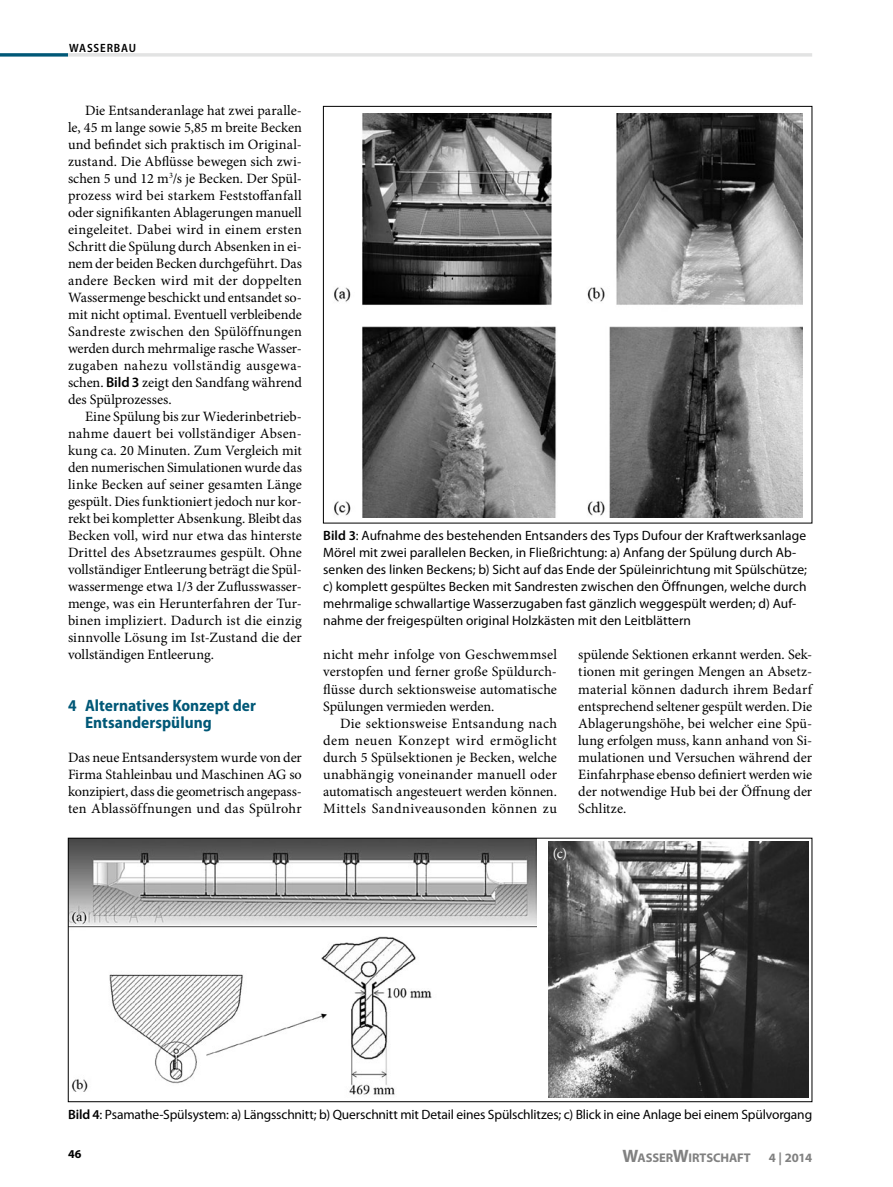
<style>
.page{position:relative;width:893px;height:1187px;background:#fff}
.page>*{position:absolute;margin:0;border:0;box-sizing:border-box;transform-origin:0 0}
.Zwischenüberschrift{font:700 semi-condensed 16.5px/17px "Myriad Pro";letter-spacing:.005em;color:#005877}
.Grundtext_Einzug{font:14.25px/17px "Minion Pro";color:#000;text-align:justify}
.Grundtext{font:14.25px/17px "Minion Pro";letter-spacing:.005em;color:#000;text-align:justify}
.Grundtext-2{font:14.25px "Minion Pro";color:#fff}
.Bildunterschrift{font:13.5px/17px "Myriad Pro";color:#000}
.t1{font:700 12.75px "Myriad Pro";color:#818181}
.t2{font:700 12.6px "Myriad Pro";letter-spacing:-.005em;color:#818181}
.t3{font:600 semi-condensed 12px "Myriad Pro";letter-spacing:.065em;color:#000}
.t4{font:700 12px "Myriad Pro";color:#000}
.s1{font-family:"Myriad Pro";font-weight:600}
.s2{font-weight:600}
.s3{font-size:18px}
</style>
<div class="page">
<img style="left:70px;top:839px;width:466px;height:256px">
<img style="left:334px;top:114px;width:468px;height:403px">
<img style="left:549px;top:841px;width:260px;height:256px">
<svg style="left:0;top:53px;width:68px;height:4px"></svg>
<hr style="left:68px;top:53px;width:744px;height:4px;background:#e2e3e3">
<p class="t3" style="left:69px;top:41px;width:68px">WASSERBAU</p>
<p class="Grundtext_Einzug" style="left:68px;top:102px;width:235px;text-indent:17px">Die Entsanderanlage hat zwei paralle&shy;le, 45 m lange sowie 5,85 m breite Becken und befindet sich praktisch im Original&shy;zustand. Die Abflüsse bewegen sich zwi&shy;schen 5 und 12 m<sup>3</sup>/s je Becken. Der Spül&shy;prozess wird bei starkem Feststoffanfall oder signifikanten Ablagerungen manuell eingeleitet. Dabei wird in einem ersten Schritt die Spülung durch Absenken in ei&shy;nem der beiden Becken durchgeführt. Das andere Becken wird mit der doppelten Wassermenge beschickt und entsandet so&shy;mit nicht optimal. Eventuell verbleibende Sandreste zwischen den Spülöffnungen werden durch mehrmalige rasche Wasser&shy;zugaben nahezu vollständig ausgewa&shy;schen. <span class="s1">Bild 3</span> zeigt den Sandfang während des Spülprozesses.</p>
<p class="Grundtext_Einzug" style="left:68px;top:408px;width:235px;text-indent:17px">Eine Spülung bis zur Wiederinbetrieb&shy;nahme dauert bei vollständiger Absen&shy;kung ca. 20 Minuten. Zum Vergleich mit den numerischen Simulationen wurde das linke Becken auf seiner gesamten Länge gespült. Dies funktioniert jedoch nur kor&shy;rekt bei kompletter Absenkung. Bleibt das Becken voll, wird nur etwa das hinterste Drittel des Absetzraumes gespült. Ohne vollständiger Entleerung beträgt die Spül&shy;wassermenge etwa 1/3 der Zuflusswasser&shy;menge, was ein Herunterfahren der Tur&shy;binen impliziert. Dadurch ist die einzig sinnvolle Lösung im Ist-Zustand die der vollständigen Entleerung.</p>
<p class="Zwischenüberschrift" style="left:85px;top:696px;width:172px;text-indent:-17px">4 Alternatives Konzept der<br>Entsanderspülung</p>
<p class="Grundtext" style="left:68px;top:748px;width:235px">Das neue Entsandersystem wurde von der Firma Stahleinbau und Maschinen AG so konzipiert, dass die geometrisch angepass&shy;ten Ablassöffnungen und das Spülrohr</p>
<p class="Bildunterschrift" style="left:323px;top:527px;width:485px"><span class="s2">Bild 3</span>: Aufnahme des bestehenden Entsanders des Typs Dufour der Kraftwerksanlage Mörel mit zwei parallelen Becken, in Fließrichtung: a) Anfang der Spülung durch Ab&shy;senken des linken Beckens; b) Sicht auf das Ende der Spüleinrichtung mit Spülschütze; c) komplett gespültes Becken mit Sandresten zwischen den Öffnungen, welche durch mehrmalige schwallartige Wasserzugaben fast gänzlich weggespült werden; d) Auf&shy;nahme der freigespülten original Holzkästen mit den Leitblättern</p>
<p class="Grundtext" style="left:323px;top:646px;width:235px">nicht mehr infolge von Geschwemmsel verstopfen und ferner große Spüldurch&shy;flüsse durch sektionsweise automatische Spülungen vermieden werden.</p>
<p class="Grundtext_Einzug" style="left:323px;top:714px;width:235px;text-indent:17px">Die sektionsweise Entsandung nach dem neuen Konzept wird ermöglicht durch 5 Spülsektionen je Becken, welche unabhängig voneinander manuell oder automatisch angesteuert werden können.<br>Mittels Sandniveausonden können zu</p>
<p class="Grundtext_Einzug" style="left:578px;top:646px;width:235px">spülende Sektionen erkannt werden. Sek&shy;tionen mit geringen Mengen an Absetz&shy;material können dadurch ihrem Bedarf entsprechend seltener gespült werden. Die Ablagerungshöhe, bei welcher eine Spü&shy;lung erfolgen muss, kann anhand von Si&shy;mulationen und Versuchen während der Einfahrphase ebenso definiert werden wie der notwendige Hub bei der Öffnung der Schlitze.</p>
<p class="Grundtext-2" style="left:553px;top:843px;width:16px">(c)</p>
<p class="Bildunterschrift" style="left:68px;top:1105px;width:746px"><span class="s2">Bild 4</span>: Psamathe-Spülsystem: a) Längsschnitt; b) Querschnitt mit Detail eines Spülschlitzes; c) Blick in eine Anlage bei einem Spülvorgang</p>
<p class="t4" style="left:68px;top:1145px;width:15px">46</p>
<p class="t2" style="left:622px;top:1149px;width:130px"><span class="s3">W</span>ASSER<span class="s3">W</span>IRTSCHAFT</p>
<p class="t1" style="left:769px;top:1149px;width:45px">4 | 2014</p>
</div>
